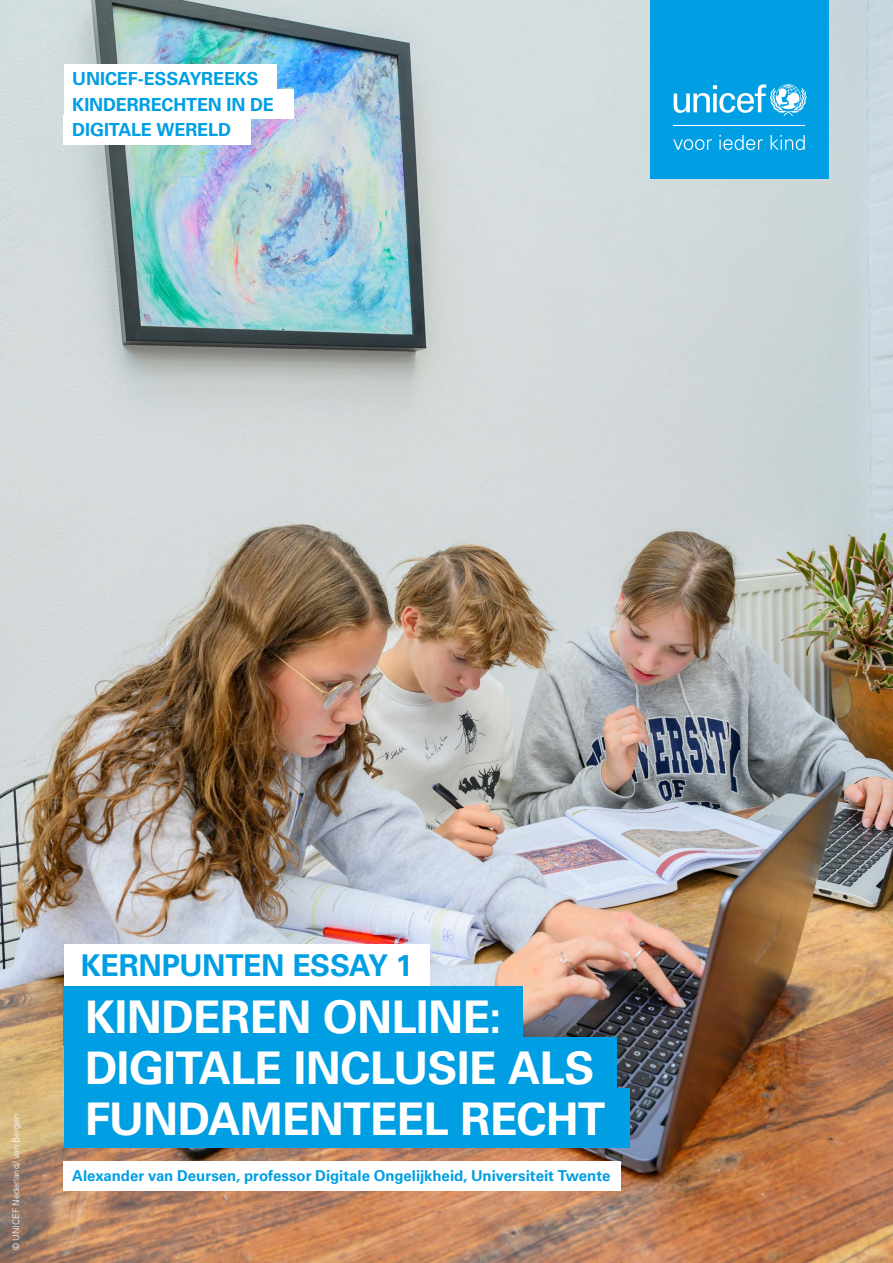
<style>
.page{position:relative;width:893px;height:1263px;background:#fff}
.page>*{position:absolute;margin:0;border:0;box-sizing:border-box;transform-origin:0 0}
.t1{font:700 45px/51px "Univers LT Pro 65";letter-spacing:-.015em;color:#fff}
.t2{font:700 30px "Univers LT Pro 65";letter-spacing:-.01em;color:#009fe3}
.t3{font:700 18px/25.5px "Univers LT Pro 65";letter-spacing:-.005em;color:#009fe3}
.t4{font:700 15px "Univers LT Pro 65";color:#009fe3}
.t5{font:300 9px "Univers LT Pro 45";letter-spacing:.005em;color:#fff}
</style>
<div class="page">
<img style="left:0;top:0;width:893px;height:1263px">
<div style="left:64px;top:944px;width:365px;height:42px;background:#fff"></div>
<div style="left:651px;top:0;width:178px;height:179px;background:#009fe3"></div>
<svg style="left:674px;top:84px;width:132px;height:32px"></svg>
<hr style="left:673px;top:125px;width:132px;height:1px;background:#fff">
<svg style="left:673px;top:139px;width:39px;height:11px"></svg>
<svg style="left:719px;top:135px;width:44px;height:15px"></svg>
<svg style="left:770px;top:135px;width:35px;height:15px"></svg>
<div style="left:64px;top:89px;width:229px;height:30px;background:#fff"></div>
<div style="left:64px;top:115px;width:187px;height:30px;background:#fff"></div>
<div style="left:64px;top:64px;width:212px;height:30px;background:#fff"></div>
<div style="left:64px;top:986px;width:459px;height:60px;background:#009fe3"></div>
<div style="left:64px;top:1037px;width:553px;height:60px;background:#009fe3"></div>
<div style="left:64px;top:1089px;width:565px;height:59px;background:#009fe3"></div>
<div style="left:64px;top:1161px;width:557px;height:30px;background:#fff"></div>
<p class="t3" style="left:72px;top:66px;width:188px">UNICEF-ESSAYREEKS</p>
<p class="t3" style="left:72px;top:92px;width:203px">KINDERRECHTEN IN DE<br>DIGITALE WERELD</p>
<p class="t5" style="left:11px;top:1250px;width:138px;rotate:-90deg">© UNICEF Nederland/ van Bergen</p>
<h2 class="t2" style="left:81px;top:948px;width:333px">KERNPUNTEN ESSAY 1</h2>
<h1 class="t1" style="left:85px;top:991px;width:522px">KINDEREN ONLINE:<br>DIGITALE INCLUSIE ALS<br>FUNDAMENTEEL RECHT</h1>
<p class="t4" style="left:72px;top:1167px;width:540px">Alexander van Deursen, professor Digitale Ongelijkheid, Universiteit Twente</p>
</div>
